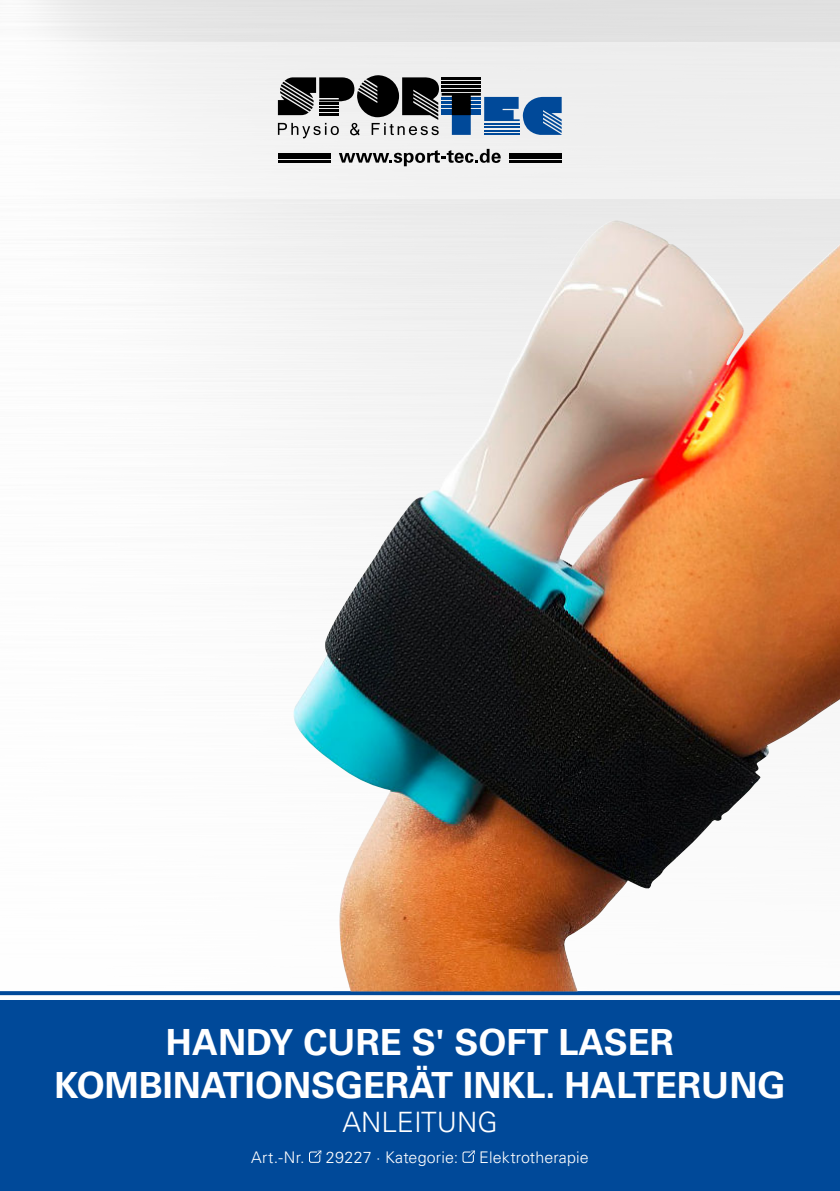
<style>
.page{position:relative;width:840px;height:1191px;background:#fff}
.page>*{position:absolute;margin:0;border:0;box-sizing:border-box;transform-origin:0 0}
.t1{font:700 36px/43.2px "Univers LT Std";color:#fff;text-align:center}
.t2{font:300 28px "Univers LT Std";color:#fff}
.t3{font:300 16px "Univers LT Std";letter-spacing:.01em;color:#fff}
</style>
<div class="page">
<hr style="left:0;top:0;width:1px;height:815px;background:#004999">
<svg style="left:0;top:991px;width:839px;height:4px;background:#0e5099"></svg>
<div style="left:0;top:1000px;width:839px;height:191px;background:#004999"></div>
<svg style="left:309px;top:1150px;width:12px;height:12px"></svg>
<svg style="left:462px;top:1150px;width:13px;height:12px"></svg>
<img style="left:293px;top:220px;width:546px;height:771px">
<div style="left:0;top:42px;width:839px;height:156px;background:#f1f1f1"></div>
<svg style="left:278px;top:75px;width:283px;height:63px"></svg>
<svg style="left:339px;top:149px;width:161px;height:17px"></svg>
<hr style="left:508px;top:153px;width:53px;height:2px;background:#000">
<hr style="left:508px;top:157px;width:53px;height:2px;background:#000">
<hr style="left:508px;top:160px;width:53px;height:3px;background:#000">
<hr style="left:278px;top:153px;width:52px;height:2px;background:#000">
<hr style="left:278px;top:157px;width:52px;height:2px;background:#000">
<hr style="left:278px;top:160px;width:52px;height:3px;background:#000">
<p class="t1" style="left:54px;top:1021px;width:732px">HANDY CURE S' SOFT LASER<br>KOMBINATIONSGERÄT INKL. HALTERUNG</p>
<p class="t2" style="left:342px;top:1111px;width:157px">ANLEITUNG</p>
<p class="t3" style="left:251px;top:1150px;width:55px">Art.-Nr.</p>
<p class="t3" style="left:325px;top:1150px;width:134px">29227 · Kategorie:</p>
<p class="t3" style="left:479px;top:1150px;width:111px">Elektrotherapie</p>
</div>
